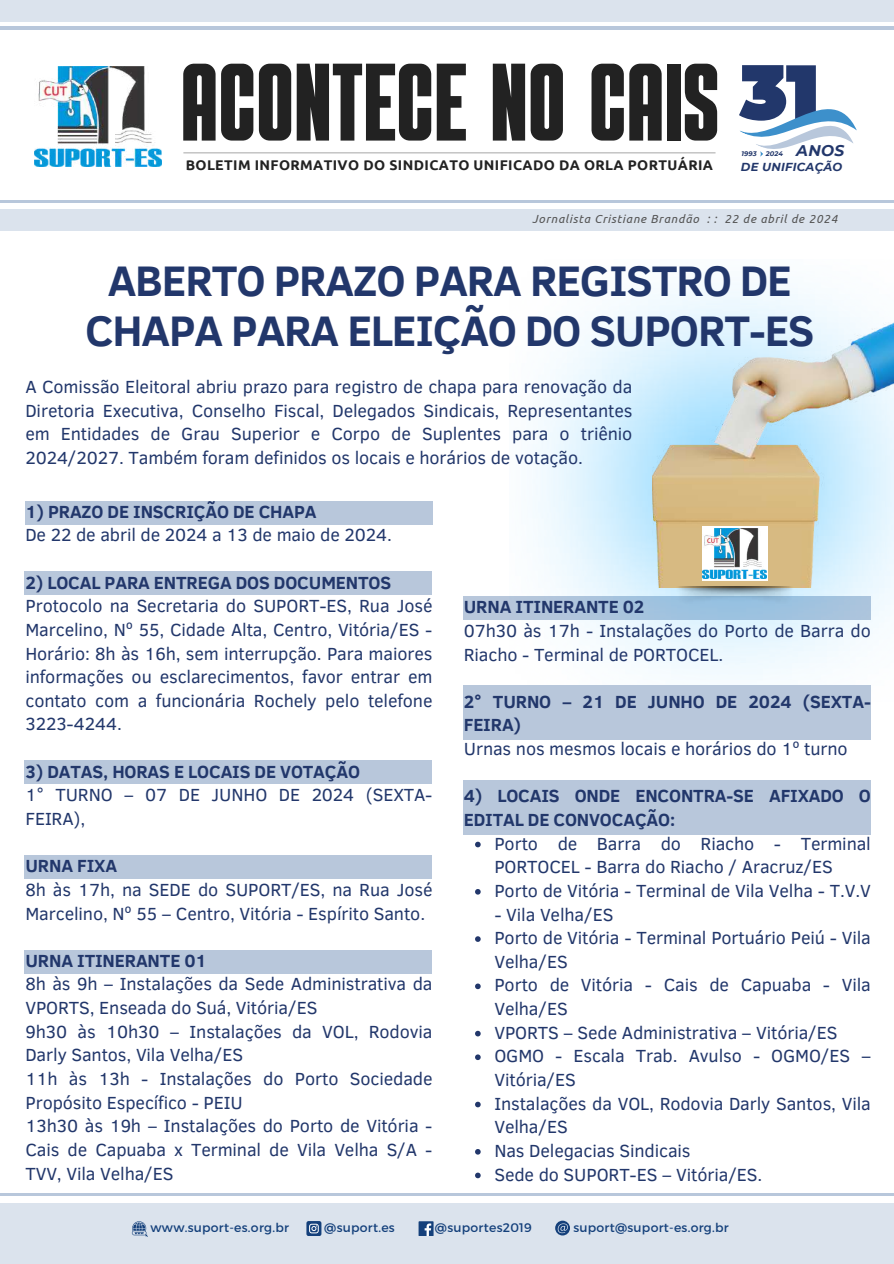
<style>
.page{position:relative;width:894px;height:1264px;background:#fff}
.page>*{position:absolute;margin:0;border:0;box-sizing:border-box;transform-origin:0 0}
.t1{font:109.8px "Alpha";letter-spacing:-.01em;color:#222}
.t2{font:700 43.8px/50.2px "Clear Sans";letter-spacing:-.025em;color:#22376b;text-align:center}
.t3{font:18px/23.7px "Clear Sans";letter-spacing:-.01em;color:#22376b}
.t4{font:700 18px/23.7px "Clear Sans";letter-spacing:-.005em;color:#22376b}
.t5{font:italic 700 15.45px "Montserrat";color:#22376b}
.t6{font:700 14.1px "Ubuntu";letter-spacing:.03em;color:#222}
.t7{font:12.45px "Montserrat";letter-spacing:.02em;color:#14407b}
.t8{font:italic 11.7px "Ubuntu";letter-spacing:.065em;color:#545454}
.t9{font:italic 700 11.55px "Montserrat";letter-spacing:.02em;color:#22376b}
.t10{font:italic 700 6.6px "Montserrat";letter-spacing:.02em;color:#22376b}
</style>
<div class="page">
<div style="left:0;top:209px;width:893px;height:22px;background:#dbe3ed"></div>
<hr style="left:0;top:200px;width:893px;height:3px;background:#b8c7db">
<div style="left:0;top:0;width:893px;height:22px;background:#dbe3ed"></div>
<hr style="left:0;top:27px;width:893px;height:2px;background:#b8c7db">
<hr style="left:183px;top:152px;width:532px;height:1px;background:#a6a6a6">
<img style="left:35px;top:67px;width:127px;height:100px">
<div style="left:0;top:1203px;width:893px;height:60px;background:#dbe3ed"></div>
<hr style="left:0;top:1193px;width:893px;height:2px;background:#b8c7db">
<div style="left:418px;top:1221px;width:15px;height:14px;background:#14407b"></div>
<svg style="left:424px;top:1223px;width:7px;height:12px"></svg>
<svg style="left:555px;top:1220px;width:14px;height:15px"></svg>
<svg style="left:306px;top:1221px;width:15px;height:14px"></svg>
<svg style="left:132px;top:1221px;width:16px;height:15px"></svg>
<svg style="left:739px;top:65px;width:118px;height:92px"></svg>
<div style="left:463px;top:596px;width:407px;height:24px;background:#b8c7db"></div>
<img style="left:533px;top:283px;width:360px;height:418px">
<img style="left:652px;top:323px;width:241px;height:264px">
<svg style="left:701px;top:526px;width:66px;height:55px"></svg>
<img style="left:702px;top:528px;width:64px;height:50px">
<img style="left:676px;top:587px;width:117px;height:19px">
<div style="left:25px;top:501px;width:407px;height:24px;background:#b8c7db"></div>
<div style="left:24px;top:571px;width:407px;height:24px;background:#b8c7db"></div>
<div style="left:24px;top:759px;width:407px;height:24px;background:#b8c7db"></div>
<div style="left:24px;top:854px;width:407px;height:24px;background:#b8c7db"></div>
<div style="left:24px;top:949px;width:407px;height:24px;background:#b8c7db"></div>
<div style="left:463px;top:685px;width:407px;height:55px;background:#b8c7db"></div>
<div style="left:463px;top:780px;width:407px;height:55px;background:#b8c7db"></div>
<svg style="left:475px;top:841px;width:5px;height:6px"></svg>
<svg style="left:475px;top:889px;width:5px;height:5px"></svg>
<svg style="left:475px;top:936px;width:5px;height:5px"></svg>
<svg style="left:475px;top:983px;width:5px;height:6px"></svg>
<svg style="left:475px;top:1030px;width:5px;height:6px"></svg>
<svg style="left:475px;top:1054px;width:5px;height:6px"></svg>
<svg style="left:475px;top:1101px;width:5px;height:6px"></svg>
<svg style="left:475px;top:1149px;width:5px;height:5px"></svg>
<svg style="left:475px;top:1172px;width:5px;height:6px"></svg>
<h1 class="t1" style="left:180px;top:53px;width:540px">ACONTECE NO CAIS</h1>
<p class="t6" style="left:186px;top:157px;width:528px">BOLETIM INFORMATIVO DO SINDICATO UNIFICADO DA ORLA PORTUÁRIA</p>
<p class="t10" style="left:741px;top:150px;width:17px">1993</p>
<p class="t10" style="left:765px;top:150px;width:19px">2024</p>
<p class="t5" style="left:796px;top:141px;width:50px">ANOS</p>
<p class="t9" style="left:740px;top:160px;width:103px">DE UNIFICAÇÃO</p>
<p class="t8" style="left:532px;top:212px;width:307px">Jornalista Cristiane Brandão : : 22 de abril de 2024</p>
<h2 class="t2" style="left:85px;top:253px;width:730px">ABERTO PRAZO PARA REGISTRO DE<br>CHAPA PARA ELEIÇÃO DO SUPORT-ES</h2>
<p class="t3" style="left:25px;top:374px;width:608px;text-align:justify">A Comissão Eleitoral abriu prazo para registro de chapa para renovação da Diretoria Executiva, Conselho Fiscal, Delegados Sindicais, Representantes em Entidades de Grau Superior e Corpo de Suplentes para o triênio 2024/2027. Também foram definidos os locais e horários de votação.</p>
<p class="t4" style="left:25px;top:498px;width:292px">1) PRAZO DE INSCRIÇÃO DE CHAPA</p>
<p class="t3" style="left:25px;top:522px;width:368px">De 22 de abril de 2024 a 13 de maio de 2024.</p>
<p class="t4" style="left:25px;top:569px;width:367px">2) LOCAL PARA ENTREGA DOS DOCUMENTOS</p>
<p class="t3" style="left:25px;top:593px;width:408px;text-align:justify">Protocolo na Secretaria do SUPORT-ES, Rua José Marcelino, Nº 55, Cidade Alta, Centro, Vitória/ES - Horário: 8h às 16h, sem interrupção. Para maiores informações ou esclarecimentos, favor entrar em contato com a funcionária Rochely pelo telefone 3223-4244.</p>
<p class="t4" style="left:25px;top:758px;width:336px">3) DATAS, HORAS E LOCAIS DE VOTAÇÃO</p>
<p class="t3" style="left:25px;top:782px;width:408px">1° TURNO – 07 DE JUNHO DE 2024 (SEXTA-<br>FEIRA),</p>
<p class="t4" style="left:25px;top:853px;width:93px">URNA FIXA</p>
<p class="t3" style="left:25px;top:876px;width:408px">8h às 17h, na SEDE do SUPORT/ES, na Rua José<br>Marcelino, Nº 55 – Centro, Vitória - Espírito Santo.</p>
<p class="t4" style="left:25px;top:947px;width:183px">URNA ITINERANTE 01</p>
<p class="t3" style="left:25px;top:971px;width:408px">8h às 9h – Instalações da Sede Administrativa da VPORTS, Enseada do Suá, Vitória/ES<br>9h30 às 10h30 – Instalações da VOL, Rodovia Darly Santos, Vila Velha/ES<br>11h às 13h - Instalações do Porto Sociedade Propósito Específico - PEIU<br>13h30 às 19h – Instalações do Porto de Vitória - Cais de Capuaba x Terminal de Vila Velha S/A - TVV, Vila Velha/ES</p>
<p class="t4" style="left:463px;top:594px;width:182px">URNA ITINERANTE 02</p>
<p class="t3" style="left:463px;top:617px;width:408px">07h30 às 17h - Instalações do Porto de Barra do<br>Riacho - Terminal de PORTOCEL.</p>
<p class="t4" style="left:463px;top:688px;width:408px">2° TURNO – 21 DE JUNHO DE 2024 (SEXTA-<br>FEIRA)</p>
<p class="t3" style="left:463px;top:736px;width:385px">Urnas nos mesmos locais e horários do 1º turno</p>
<p class="t4" style="left:463px;top:783px;width:408px">4) LOCAIS ONDE ENCONTRA-SE AFIXADO O<br>EDITAL DE CONVOCAÇÃO:</p>
<p class="t3" style="left:494px;top:830px;width:378px">Porto de Barra do Riacho - Terminal<br>PORTOCEL - Barra do Riacho / Aracruz/ES<br>Porto de Vitória - Terminal de Vila Velha - T.V.V</p>
<p class="t3" style="left:494px;top:901px;width:378px">- Vila Velha/ES<br>Porto de Vitória - Terminal Portuário Peiú - Vila<br>Velha/ES<br>Porto de Vitória - Cais de Capuaba - Vila<br>Velha/ES<br>VPORTS – Sede Administrativa – Vitória/ES<br>OGMO - Escala Trab. Avulso - OGMO/ES –<br>Vitória/ES<br>Instalações da VOL, Rodovia Darly Santos, Vila<br>Velha/ES<br>Nas Delegacias Sindicais<br>Sede do SUPORT-ES – Vitória/ES.</p>
<p class="t7" style="left:150px;top:1219px;width:140px">www.suport-es.org.br</p>
<p class="t7" style="left:324px;top:1219px;width:72px">@suport.es</p>
<p class="t7" style="left:435px;top:1219px;width:98px">@suportes2019</p>
<p class="t7" style="left:573px;top:1219px;width:157px">suport@suport-es.org.br</p>
</div>
